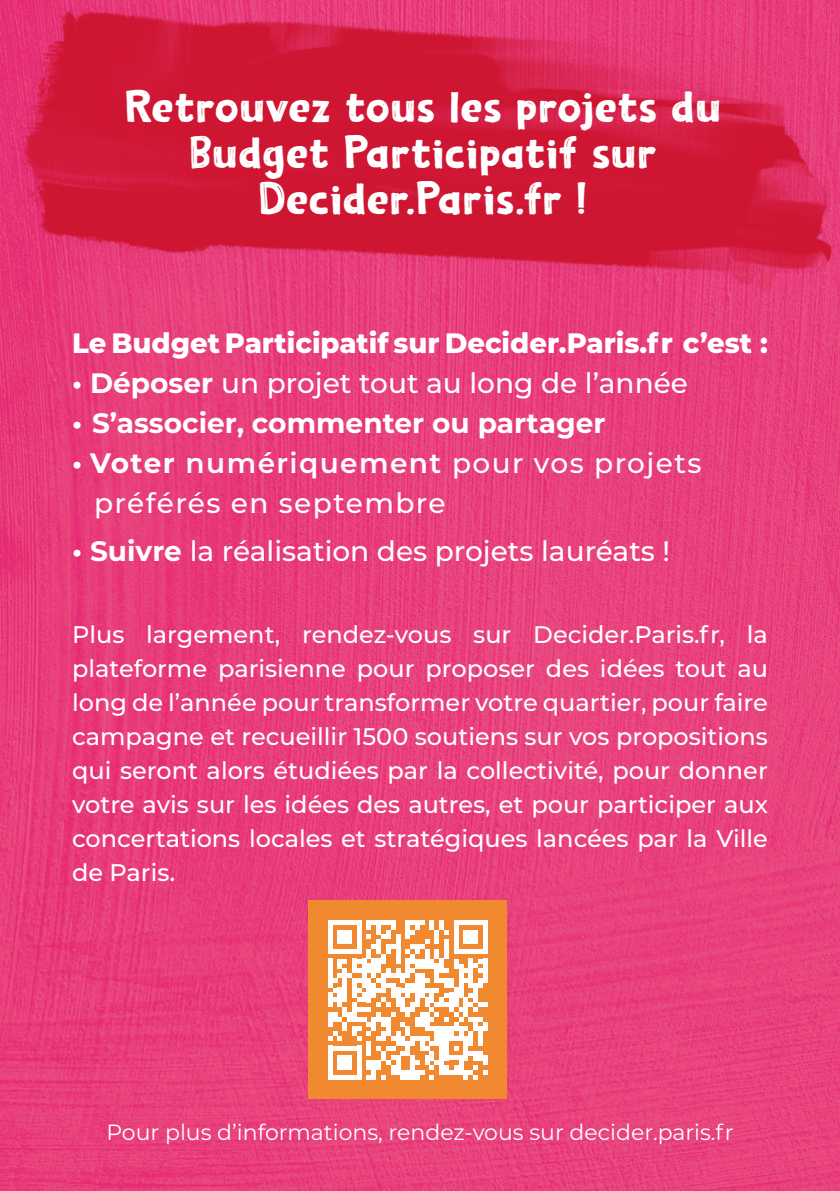
<style>
.page{position:relative;width:840px;height:1191px;background:#fff}
.page>*{position:absolute;margin:0;border:0;box-sizing:border-box;transform-origin:0 0}
.t1{font:46px/46px "Demagogue";letter-spacing:-.015em;color:#fff;text-align:center}
.t2{font:500 28px "Montserrat";color:#fff}
.t3{font:500 28px/40px "Montserrat";letter-spacing:.05em;color:#fff}
.t4{font:800 28px "Montserrat";color:#fff}
.t5{font:700 28px "Montserrat";color:#fff}
.t6{font:500 24px/34px "Montserrat";color:#fff;text-align:justify}
.t7{font:22px "Montserrat";color:#fff}
.s1{font-weight:700}
.s2{font-weight:600}
.s3{font-size:26px}
</style>
<div class="page">
<img style="left:0;top:326px;width:839px;height:865px">
<div style="left:308px;top:900px;width:198px;height:199px;background:#f18930"></div>
<svg style="left:328px;top:920px;width:159px;height:159px"></svg>
<img style="left:0;top:0;width:839px;height:326px">
<h1 class="t1" style="left:124px;top:84px;width:598px">Retrouvez tous les projets du<br>Budget Participatif sur<br>Decider.Paris.fr !</h1>
<p class="t4" style="left:72px;top:323px;width:697px">Le Budget Participatif sur Decider.Paris.fr c’est :</p>
<p class="t2" style="left:72px;top:364px;width:617px"><span class="s1">• Déposer</span> un projet tout au long de l’année</p>
<p class="t5" style="left:72px;top:403px;width:534px">• S’associer, commenter ou partager</p>
<p class="t3" style="left:94px;top:442px;width:608px;text-indent:-22px"><span class="s1">• Voter</span> <span class="s2">numériquement</span> pour vos projets préférés en septembre</p>
<p class="t2" style="left:72px;top:532px;width:599px"><span class="s1">• Suivre</span> la réalisation des projets lauréats !</p>
<p class="t6" style="left:72px;top:617px;width:697px">Plus largement, rendez-vous sur Decider.Paris.fr, la plateforme parisienne pour proposer des idées tout au long de l’année pour transformer votre quartier, pour faire campagne et recueillir 1500 soutiens sur vos propositions qui seront alors étudiées par la collectivité, pour donner votre avis sur les idées des autres, et pour participer aux concertations locales et stratégiques lancées par la Ville de Paris<span class="s3">.</span></p>
<p class="t7" style="left:106px;top:1117px;width:628px">Pour plus d’informations, rendez-vous sur decider.paris.fr</p>
</div>
